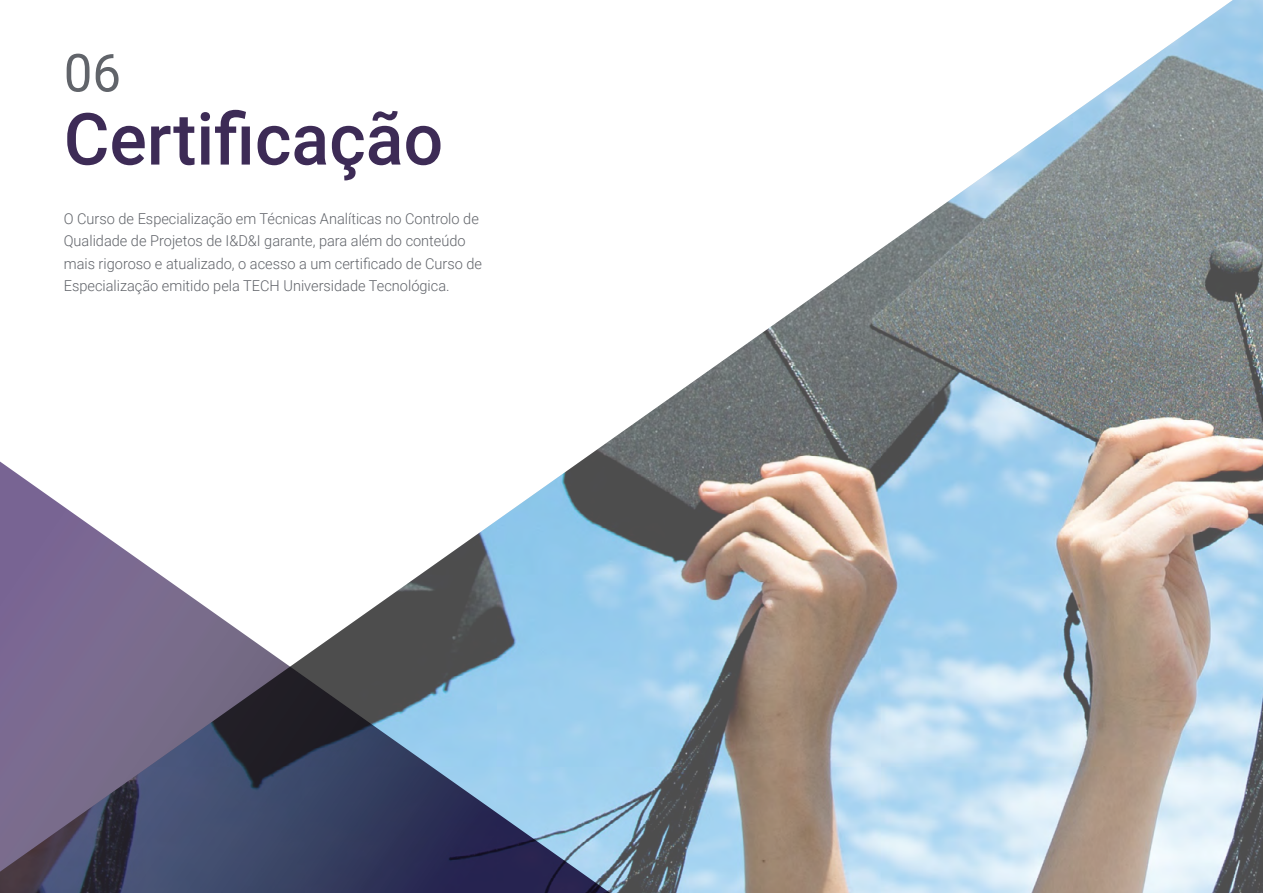
<style>
.page{position:relative;width:1263px;height:893px;background:#fff}
.page>*{position:absolute;margin:0;border:0;box-sizing:border-box;transform-origin:0 0}
.t1{font:500 72px "Roboto";color:#3d2b56}
.t2{font:52.5px "Roboto";color:#61646a}
.t3{font:300 15px/22.5px "Roboto";color:#61646a}
</style>
<div class="page">
<img style="left:602px;top:0;width:661px;height:893px">
<svg style="left:0;top:446px;width:640px;height:447px"></svg>
<h2 class="t2" style="left:64px;top:36px;width:59px">06</h2>
<h1 class="t1" style="left:64px;top:89px;width:381px">Certificação</h1>
<p class="t3" style="left:64px;top:207px;width:420px">O Curso de Especialização em Técnicas Analíticas no Controlo de Qualidade de Projetos de I&amp;D&amp;I garante, para além do conteúdo mais rigoroso e atualizado, o acesso a um certificado de Curso de Especialização emitido pela TECH Universidade Tecnológica.</p>
</div>
